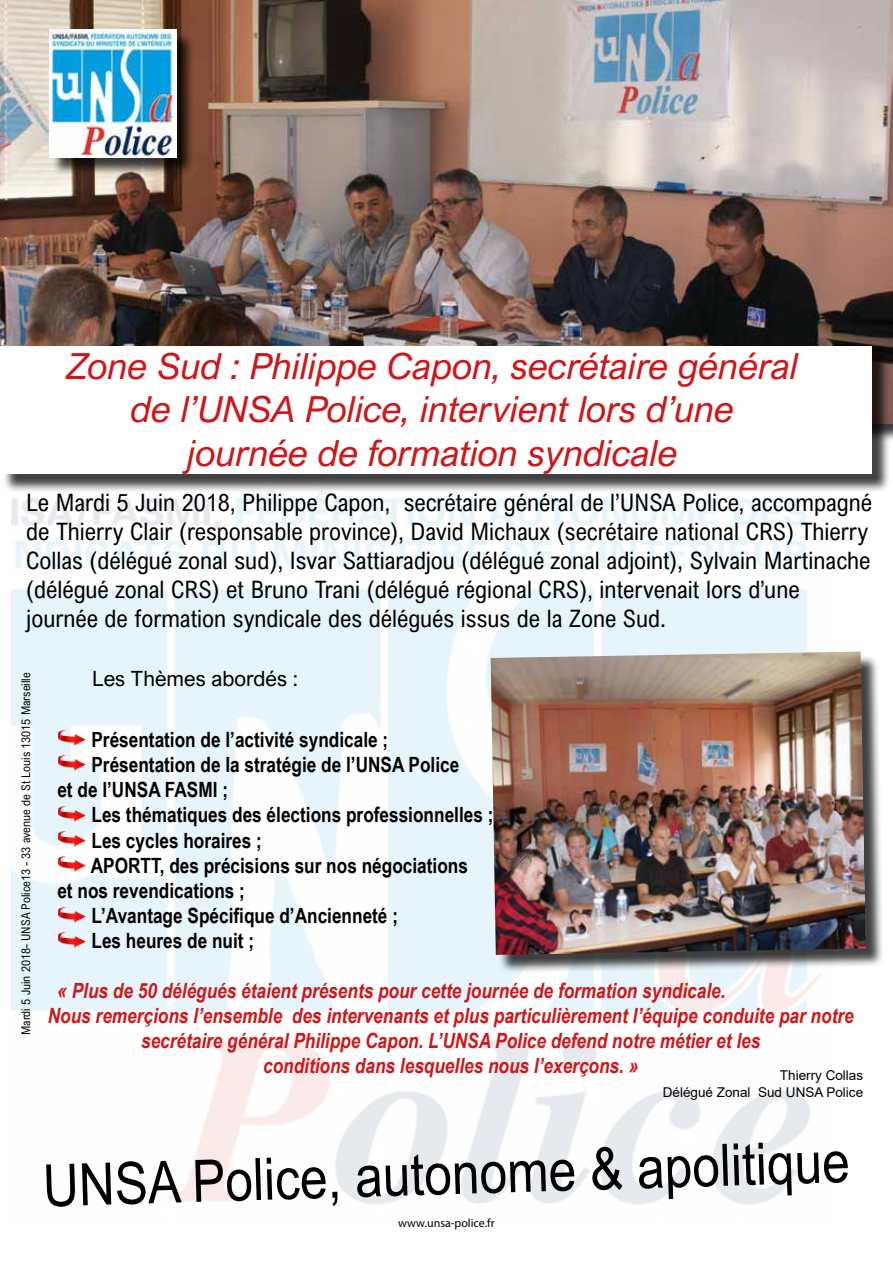
<style>
.page{position:relative;width:893px;height:1263px;background:#fff}
.page>*{position:absolute;margin:0;border:0;box-sizing:border-box;transform-origin:0 0}
.t1{font:58.5px "Arial";color:#000;scale:.85 1}
.t2{font:italic 36px/43.2px "Arial Nova";color:#cd171a;text-align:center}
.t3{font:24px/28.8px "Arial Nova Cond";color:#000}
.t4{font:italic 700 21px "Arial Narrow";color:#cd171a}
.t5{font:700 21px "Arial Narrow";color:#000}
.t6{font:21px "Arial Nova";color:#000}
.t7{font:13.5px/16.2px "Arial";color:#000;text-align:right}
.t8{font:12px "Arial Nova Cond";color:#000}
.t9{font:12px "Myriad Pro";color:#000}
</style>
<div class="page">
<img style="left:0;top:0;width:893px;height:423px">
<div style="left:2px;top:349px;width:888px;height:144px;background:#000;opacity:.75"></div>
<div style="left:0;top:347px;width:872px;height:127px;background:#fff"></div>
<div style="left:51px;top:32px;width:144px;height:144px;background:#000;opacity:.75"></div>
<img style="left:49px;top:30px;width:128px;height:127px">
<img style="left:57px;top:730px;width:29px;height:17px">
<img style="left:57px;top:755px;width:30px;height:17px">
<img style="left:57px;top:805px;width:30px;height:17px">
<img style="left:57px;top:830px;width:30px;height:17px">
<img style="left:57px;top:856px;width:29px;height:16px">
<img style="left:57px;top:906px;width:30px;height:17px">
<img style="left:57px;top:931px;width:30px;height:17px">
<div style="left:493px;top:654px;width:391px;height:319px;background:#000;opacity:.75"></div>
<img style="left:491px;top:651px;width:375px;height:304px">
<h2 class="t2" style="left:67px;top:345px;width:733px">Zone Sud : Philippe Capon, secrétaire général de l’UNSA Police, intervient lors d’une journée de formation syndicale</h2>
<p class="t3" style="left:26px;top:488px;width:847px">Le Mardi 5 Juin 2018, Philippe Capon, secrétaire général de l’UNSA Police, accompagné de Thierry Clair (responsable province), David Michaux (secrétaire national CRS) Thierry Collas (délégué zonal sud), Isvar Sattiaradjou (délégué zonal adjoint), Sylvain Martinache (délégué zonal CRS) et Bruno Trani (délégué régional CRS), intervenait lors d’une journée de formation syndicale des délégués issus de la Zone Sud.</p>
<p class="t8" style="left:19px;top:1035px;width:364px;rotate:-90deg">Mardi 5 Juin 2018- UNSA Police13 - 33 avenue de St Louis 13015 Marseille</p>
<p class="t6" style="left:92px;top:667px;width:207px">Les Thèmes abordés :</p>
<p class="t5" style="left:91px;top:723px;width:298px">Présentation de l’activité syndicale ;</p>
<p class="t5" style="left:91px;top:749px;width:369px">Présentation de la stratégie de l’UNSA Police</p>
<p class="t5" style="left:57px;top:774px;width:172px">et de l’UNSA FASMI ;</p>
<p class="t5" style="left:91px;top:799px;width:403px">Les thématiques des élections professionnelles ;</p>
<p class="t5" style="left:91px;top:824px;width:172px">Les cycles horaires ;</p>
<p class="t5" style="left:91px;top:849px;width:379px">APORTT, des précisions sur nos négociations</p>
<p class="t5" style="left:57px;top:875px;width:189px">et nos revendications ;</p>
<p class="t5" style="left:91px;top:900px;width:308px">L’Avantage Spécifique d’Ancienneté ;</p>
<p class="t5" style="left:91px;top:925px;width:164px">Les heures de nuit ;</p>
<p class="t4" style="left:57px;top:974px;width:670px">« Plus de 50 délégués étaient présents pour cette journée de formation syndicale.</p>
<p class="t4" style="left:48px;top:999px;width:807px">Nous remerçions l’ensemble des intervenants et plus particulièrement l’équipe conduite par notre</p>
<p class="t4" style="left:141px;top:1025px;width:621px">secrétaire général Philippe Capon. L’UNSA Police defend notre métier et les</p>
<p class="t4" style="left:263px;top:1050px;width:377px">conditions dans lesquelles nous l’exerçons. »</p>
<p class="t7" style="left:663px;top:1067px;width:202px">Thierry Collas<br>Délégué Zonal Sud UNSA Police</p>
<h1 class="t1" style="left:42px;top:1147px;width:951px;rotate:-2deg">UNSA Police, autonome &amp; apolitique</h1>
<p class="t9" style="left:398px;top:1216px;width:98px">www.unsa-police.fr</p>
</div>
